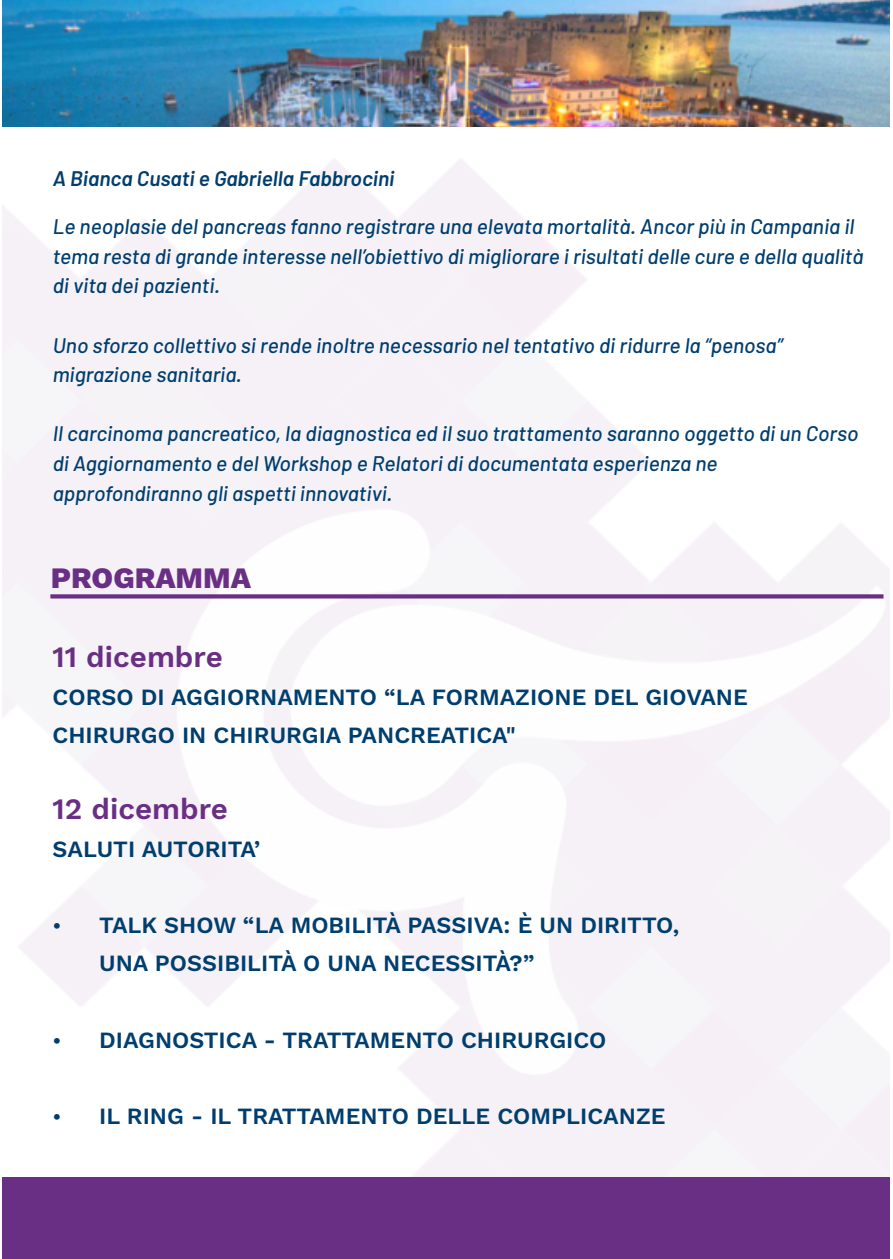
<style>
.page{position:relative;width:893px;height:1259px;background:#fff}
.page>*{position:absolute;margin:0;border:0;box-sizing:border-box;transform-origin:0 0}
.t1{font:600 29.7px "Work Sans";color:#692f84}
.t2{font:800 29.7px "Work Sans";color:#692f84}
.t3{font:600 23.4px/38.1px "Work Sans";color:#003e6e}
.t4{font:italic 500 21px/29.7px "Barlow";color:#003e6e}
.t5{font:italic 600 21px "Barlow";color:#003e6e}
</style>
<div class="page">
<svg style="left:50px;top:594px;width:833px;height:4px;background:#733d8c"></svg>
<img style="left:3px;top:0;width:886px;height:126px">
<div style="left:3px;top:1177px;width:886px;height:82px;background:#692f84"></div>
<svg style="left:54px;top:923px;width:6px;height:6px"></svg>
<p class="t5" style="left:53px;top:164px;width:343px">A Bianca Cusati e Gabriella Fabbrocini</p>
<p class="t4" style="left:53px;top:211px;width:812px">Le neoplasie del pancreas fanno registrare una elevata mortalità. Ancor più in Campania il tema resta di grande interesse nell’obiettivo di migliorare i risultati delle cure e della qualità di vita dei pazienti.</p>
<p class="t4" style="left:53px;top:329px;width:732px">Uno sforzo collettivo si rende inoltre necessario nel tentativo di ridurre la “penosa” migrazione sanitaria.</p>
<p class="t4" style="left:53px;top:418px;width:807px">Il carcinoma pancreatico, la diagnostica ed il suo trattamento saranno oggetto di un Corso di Aggiornamento e del Workshop e Relatori di documentata esperienza ne approfondiranno gli aspetti innovativi.</p>
<h1 class="t2" style="left:51px;top:560px;width:202px">PROGRAMMA</h1>
<h1 class="t1" style="left:53px;top:639px;width:172px">11 dicembre</h1>
<p class="t3" style="left:53px;top:678px;width:697px">CORSO DI AGGIORNAMENTO “LA FORMAZIONE DEL GIOVANE<br>CHIRURGO IN CHIRURGIA PANCREATICA"</p>
<h1 class="t1" style="left:53px;top:791px;width:177px">12 dicembre</h1>
<p class="t3" style="left:53px;top:830px;width:209px">SALUTI AUTORITA’</p>
<p class="t3" style="left:99px;top:906px;width:582px">TALK SHOW “LA MOBILITÀ PASSIVA: È UN DIRITTO,</p>
<p class="t3" style="left:99px;top:944px;width:437px">UNA POSSIBILITÀ O UNA NECESSITÀ?”</p>
<p class="t3" style="left:99px;top:1020px;width:509px">DIAGNOSTICA - TRATTAMENTO CHIRURGICO</p>
<p class="t3" style="left:99px;top:1096px;width:568px">IL RING - IL TRATTAMENTO DELLE COMPLICANZE</p>
</div>
